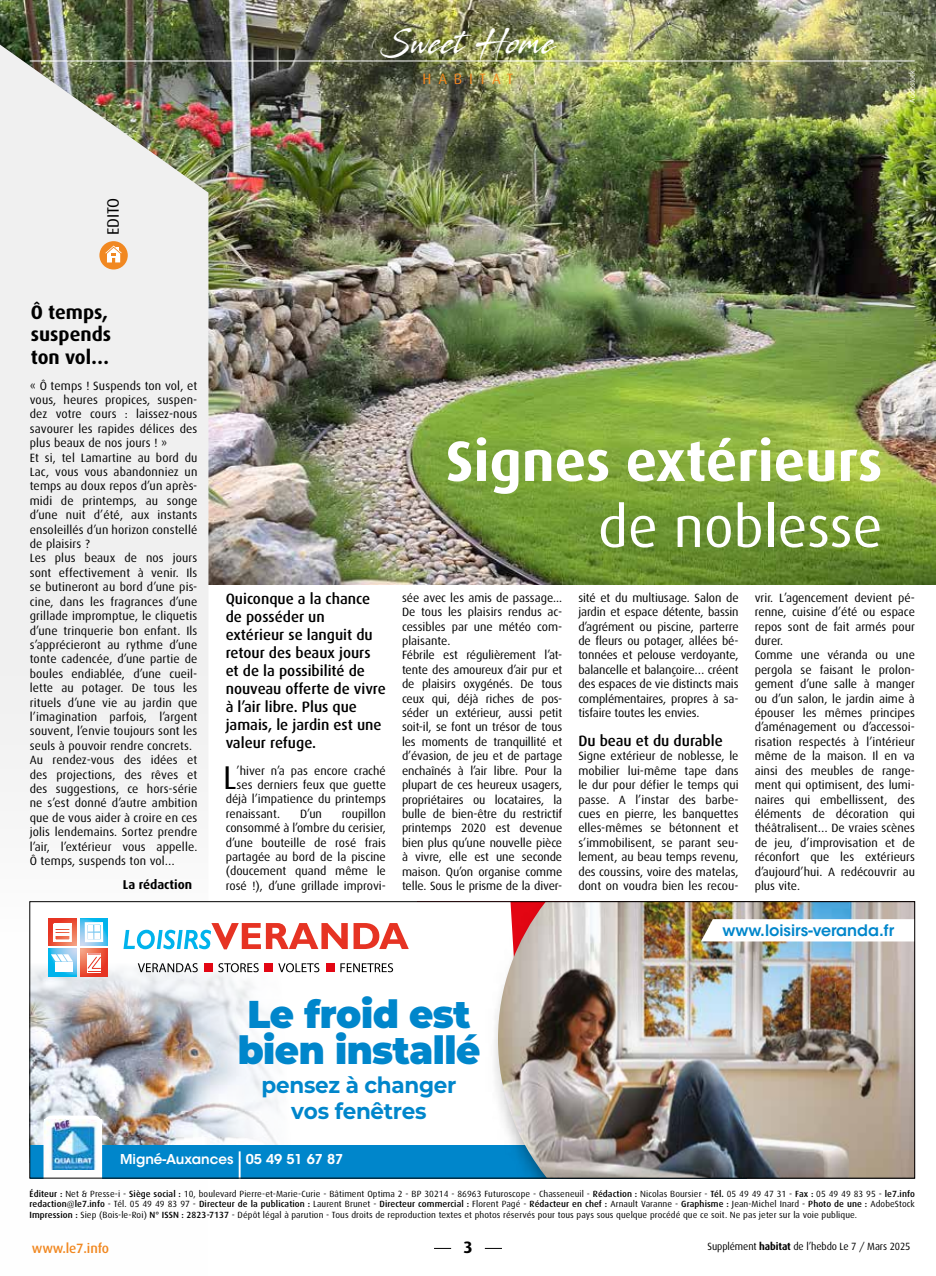
<style>
.page{position:relative;width:936px;height:1276px;background:#fff}
.page>*{position:absolute;margin:0;border:0;box-sizing:border-box;transform-origin:0 0}
.t1{font:700 57px "Dax";color:#fff}
.t2{font:57px "Dax";color:#fff}
.t3{font:900 38.7px/35.7px "Montserrat";letter-spacing:-.015em;color:#0086cb;scale:.96 1}
.t4{font:33px "Dax";color:#000}
.t5{font:32.1px "Stingray";letter-spacing:.04em;color:#fff;scale:.74 1}
.t6{font:700 22.35px/25.8px "Montserrat";letter-spacing:-.015em;color:#0086cb;text-align:center;scale:.96 1}
.t7{font:700 19.5px/22.5px "Dax";color:#000}
.t8{font:16.5px "Dax";color:#000}
.t9{font:700 16.5px "Dax";color:#000}
.t10{font:600 15.75px "ITC Avant Garde Std";color:#0086cb}
.t11{font:500 15px/18px "Dax";color:#000}
.t12{font:15px "Dax";letter-spacing:.45em;color:#f18821}
.t13{font:600 13.5px "ITC Avant Garde Std";color:#fff}
.t14{font:500 13.5px "Dax";letter-spacing:-.01em;color:#f18821}
.t15{font:700 12.75px "Dax";color:#000}
.t16{font:12px/14.4px "Dax";color:#000}
.t17{font:10.5px "Dax";letter-spacing:-.01em;color:#000;scale:.95 1}
.t18{font:9px/10.5px "Dax";letter-spacing:.01em;color:#000;text-align:justify}
.t19{font:7.5px "Dax";color:#fff}
.s1{font-weight:500}
.s2{font-weight:700}
</style>
<div class="page">
<img style="left:0;top:0;width:935px;height:585px">
<svg style="left:0;top:45px;width:208px;height:1134px;fill:#f0f0f0"></svg>
<svg style="left:434px;top:1248px;width:17px;height:1px"></svg>
<svg style="left:485px;top:1248px;width:17px;height:1px"></svg>
<hr style="left:30px;top:61px;width:884px;height:1px;background:#fff">
<img style="left:32px;top:1040px;width:120px;height:105px">
<img style="left:152px;top:1040px;width:127px;height:105px">
<div style="left:30px;top:1145px;width:716px;height:33px;background:#0086cb"></div>
<svg style="left:44px;top:1115px;width:58px;height:61px"></svg>
<svg style="left:239px;top:1151px;width:1px;height:25px"></svg>
<svg style="left:32px;top:903px;width:362px;height:137px"></svg>
<svg style="left:118px;top:923px;width:291px;height:31px"></svg>
<svg style="left:138px;top:963px;width:60px;height:9px"></svg>
<svg style="left:218px;top:963px;width:41px;height:9px"></svg>
<svg style="left:278px;top:963px;width:41px;height:9px"></svg>
<svg style="left:340px;top:963px;width:53px;height:9px"></svg>
<div style="left:204px;top:963px;width:9px;height:9px;background:#e30613"></div>
<div style="left:264px;top:963px;width:9px;height:9px;background:#e30613"></div>
<div style="left:326px;top:963px;width:9px;height:9px;background:#e30613"></div>
<svg style="left:80px;top:918px;width:27px;height:27px"></svg>
<svg style="left:49px;top:918px;width:27px;height:27px"></svg>
<svg style="left:80px;top:949px;width:27px;height:27px"></svg>
<svg style="left:49px;top:949px;width:27px;height:27px"></svg>
<div style="left:62px;top:962px;width:5px;height:10px;background:#fff"></div>
<div style="left:56px;top:962px;width:5px;height:10px;background:#fff"></div>
<svg style="left:51px;top:954px;width:22px;height:7px"></svg>
<div style="left:68px;top:962px;width:5px;height:10px;background:#fff"></div>
<svg style="left:52px;top:920px;width:52px;height:23px"></svg>
<hr style="left:88px;top:953px;width:4px;height:19px;background:#e63323">
<hr style="left:92px;top:953px;width:4px;height:19px;background:#e63323">
<hr style="left:97px;top:953px;width:4px;height:19px;background:#e63323">
<svg style="left:87px;top:953px;width:14px;height:18px"></svg>
<img style="left:498px;top:903px;width:414px;height:273px">
<svg style="left:701px;top:919px;width:211px;height:22px"></svg>
<img style="left:45px;top:1119px;width:56px;height:50px">
<svg style="left:99px;top:241px;width:29px;height:28px"></svg>
<svg style="left:102px;top:245px;width:23px;height:17px"></svg>
<h3 class="t5" style="left:380px;top:21px;width:238px">Sweet Home</h3>
<p class="t12" style="left:422px;top:71px;width:92px">HABITAT</p>
<p class="t19" style="left:907px;top:102px;width:34px;rotate:-90deg">Adobstock</p>
<h3 class="t8" style="left:104px;top:235px;width:39px;rotate:-90deg">EDITO</h3>
<h3 class="t7" style="left:31px;top:301px;width:82px">Ô temps, suspends ton vol…</h3>
<p class="t16" style="left:30px;top:378px;width:169px">« Ô temps ! Suspends ton vol, et vous, heures propices, suspen&shy;dez votre cours : laissez-nous savourer les rapides délices des plus beaux de nos jours ! »<br>Et si, tel Lamartine au bord du<br>Lac, vous vous abandonniez un temps au doux repos d’un après&shy;midi de printemps, au songe d’une nuit d’été, aux instants ensoleillés d’un horizon constellé de plaisirs ?<br>Les plus beaux de nos jours sont effectivement à venir. Ils se butineront au bord d’une pis&shy;cine, dans les fragrances d’une grillade impromptue, le cliquetis d’une trinquerie bon enfant. Ils s’apprécieront au rythme d’une tonte cadencée, d’une partie de boules endiablée, d’une cueil&shy;lette au potager. De tous les rituels d’une vie au jardin que l’imagination parfois, l’argent souvent, l’envie toujours sont les seuls à pouvoir rendre concrets.<br>Au rendez-vous des idées et des projections, des rêves et des suggestions, ce hors-série ne s’est donné d’autre ambition que de vous aider à croire en ces jolis lendemains. Sortez prendre l’air, l’extérieur vous appelle.<br>Ô temps, suspends ton vol…</p>
<p class="t15" style="left:123px;top:877px;width:71px">La rédaction</p>
<h1 class="t1" style="left:446px;top:429px;width:438px">Signes extérieurs</h1>
<h1 class="t2" style="left:598px;top:496px;width:286px">de noblesse</h1>
<p class="t11" style="left:226px;top:590px;width:162px">Quiconque a la chance de posséder un extérieur se languit du retour des beaux jours et de la possibilité de nouveau offerte de vivre à l’air libre. Plus que jamais, le jardin est une valeur refuge.</p>
<h3 class="t4" style="left:223px;top:759px;width:15px">L</h3>
<p class="t16" style="left:236px;top:763px;width:151px">’hiver n’a pas encore craché</p>
<p class="t16" style="left:236px;top:778px;width:151px">ses derniers feux que guette</p>
<p class="t16" style="left:226px;top:792px;width:162px">déjà l’impatience du printemps</p>
<p class="t16" style="left:226px;top:806px;width:56px">renaissant.</p>
<p class="t16" style="left:300px;top:806px;width:23px">D’un</p>
<p class="t16" style="left:226px;top:806px;width:162px;text-align:justify;text-indent:116px">roupillon consommé à l’ombre du cerisier, d’une bouteille de rosé frais partagée au bord de la piscine (doucement quand même le rosé !), d’une grillade improvi-</p>
<p class="t16" style="left:402px;top:590px;width:162px">sée avec les amis de passage...<br>De tous les plaisirs rendus ac&shy;cessibles par une météo com&shy;plaisante.<br>Fébrile est régulièrement l’at&shy;tente des amoureux d’air pur et de plaisirs oxygénés. De tous ceux qui, déjà riches de pos&shy;séder un extérieur, aussi petit soit-il, se font un trésor de tous les moments de tranquillité et d’évasion, de jeu et de partage enchaînés à l’air libre. Pour la plupart de ces heureux usagers, propriétaires ou locataires, la bulle de bien-être du restrictif printemps 2020 est devenue bien plus qu’une nouvelle pièce à vivre, elle est une seconde maison. Qu’on organise comme telle. Sous le prisme de la diver-</p>
<p class="t16" style="left:578px;top:590px;width:162px;text-align:justify">sité et du multiusage. Salon de jardin et espace détente, bassin d’agrément ou piscine, parterre de fleurs ou potager, allées bé&shy;tonnées et pelouse verdoyante, balancelle et balançoire… créent des espaces de vie distincts mais complémentaires, propres à sa&shy;tisfaire toutes les envies.</p>
<p class="t11" style="left:578px;top:732px;width:146px">Du beau et du durable</p>
<p class="t16" style="left:578px;top:749px;width:162px;text-align:justify">Signe extérieur de noblesse, le mobilier lui-même tape dans le dur pour défier le temps qui passe. A l’instar des barbe&shy;cues en pierre, les banquettes elles-mêmes se bétonnent et s’immobilisent, se parant seu&shy;lement, au beau temps revenu, des coussins, voire des matelas, dont on voudra bien les recou-</p>
<p class="t16" style="left:754px;top:590px;width:162px">vrir. L’agencement devient pé&shy;renne, cuisine d’été ou espace repos sont de fait armés pour durer.<br>Comme une véranda ou une pergola se faisant le prolon&shy;gement d’une salle à manger ou d’un salon, le jardin aime à épouser les mêmes principes d’aménagement ou d’accessoi&shy;risation respectés à l’intérieur même de la maison. Il en va ainsi des meubles de range&shy;ment qui optimisent, des lumi&shy;naires qui embellissent, des éléments de décoration qui théâtralisent… De vraies scènes de jeu, d’improvisation et de réconfort que les extérieurs d’aujourd’hui. A redécouvrir au plus vite.</p>
<h3 class="t10" style="left:722px;top:920px;width:173px">www.loisirs-veranda.fr</h3>
<h2 class="t3" style="left:238px;top:994px;width:254px">Le froid est bien installé</h2>
<h3 class="t6" style="left:261px;top:1071px;width:204px">pensez à changer vos fenêtres</h3>
<p class="t13" style="left:120px;top:1151px;width:225px">Migné-Auxances 05 49 51 67 87</p>
<p class="t18" style="left:30px;top:1188px;width:886px"><span class="s1">Éditeur :</span> Net &amp; Presse-i - <span class="s1">Siège social :</span> 10, boulevard Pierre-et-Marie-Curie - Bâtiment Optima 2 - BP 30214 - 86963 Futuroscope - Chasseneuil - <span class="s1">Rédaction :</span> Nicolas Boursier - <span class="s1">Tél.</span> 05 49 49 47 31 - <span class="s1">Fax :</span> 05 49 49 83 95 - <span class="s1">le7.info redaction@le7.info</span> - Tél. 05 49 49 83 97 - <span class="s1">Directeur de la publication :</span> Laurent Brunet - <span class="s1">Directeur commercial :</span> Florent Pagé - <span class="s1">Rédacteur en chef :</span> Arnault Varanne - <span class="s1">Graphisme :</span> Jean-Michel Inard - <span class="s1">Photo de une :</span> AdobeStock <span class="s1">Impression :</span> Siep (Bois-le-Roi) <span class="s1">N° ISSN : 2823-7137</span> - Dépôt légal à parution - Tous droits de reproduction textes et photos réservés pour tous pays sous quelque procédé que ce soit. Ne pas jeter sur la voie publique.</p>
<p class="t14" style="left:32px;top:1240px;width:79px">www.le7.info</p>
<h3 class="t9" style="left:463px;top:1237px;width:11px">3</h3>
<p class="t17" style="left:707px;top:1240px;width:215px">Supplément <span class="s2">habitat</span> de l’hebdo Le 7 / Mars 2025</p>
</div>
